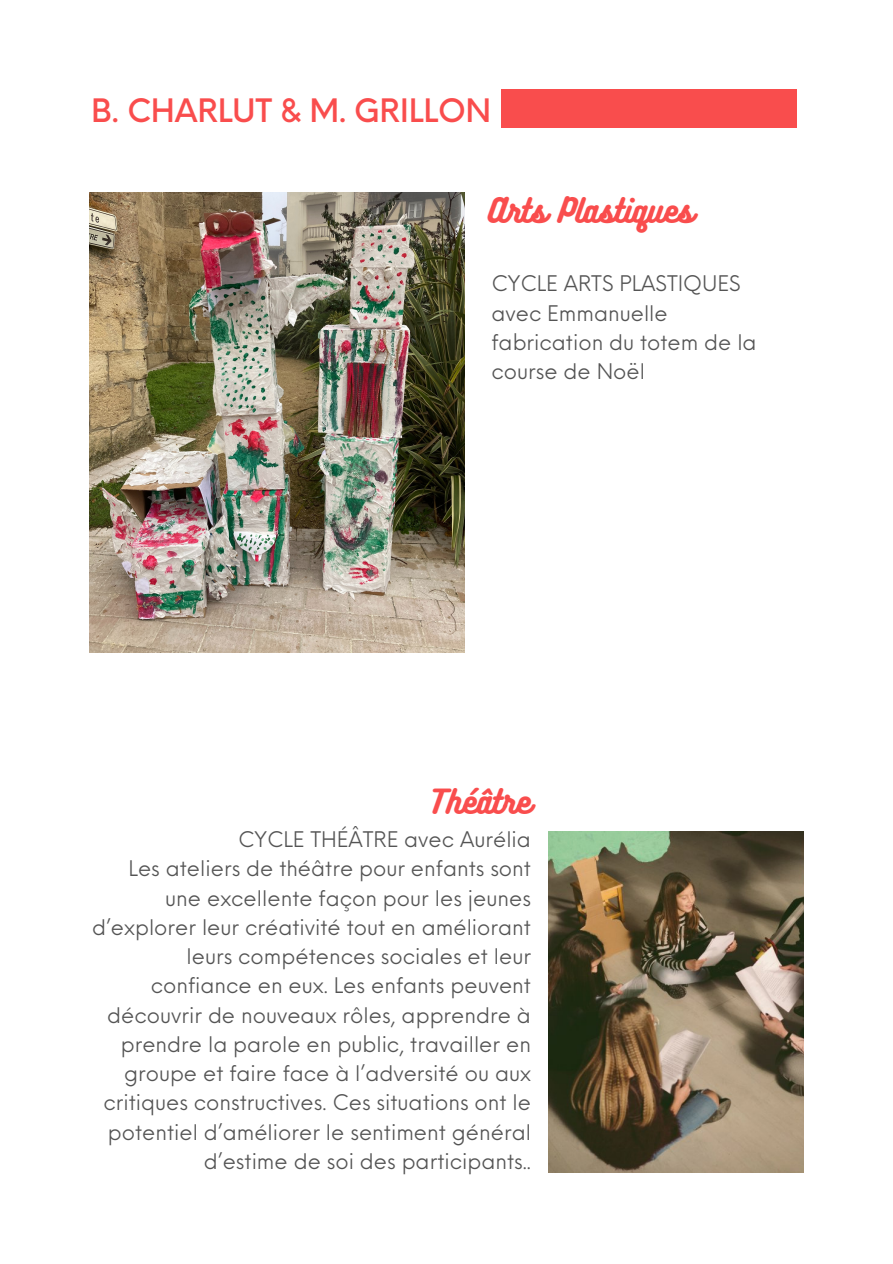
<style>
.page{position:relative;width:893px;height:1264px;background:#fff}
.page>*{position:absolute;margin:0;border:0;box-sizing:border-box;transform-origin:0 0}
.t1{font:500 31.5px "Neue Einstellung";letter-spacing:-.01em;color:#f94d4d}
.t2{font:30px "Bukhari Script";color:#f94d4d}
.t3{font:21px/29.2px "Neue Einstellung";color:#545454}
</style>
<div class="page">
<div style="left:500px;top:89px;width:296px;height:38px;background:#f94d4d"></div>
<img style="left:548px;top:831px;width:255px;height:341px">
<img style="left:89px;top:192px;width:375px;height:461px">
<p class="t1" style="left:91px;top:82px;width:401px">B. CHARLUT &amp; M. GRILLON</p>
<p class="t2" style="left:488px;top:191px;width:206px">Arts Plastiques</p>
<p class="t3" style="left:491px;top:267px;width:251px">CYCLE ARTS PLASTIQUES</p>
<p class="t3" style="left:491px;top:296px;width:178px">avec Emmanuelle</p>
<p class="t3" style="left:491px;top:325px;width:267px">fabrication du totem de la course de Noël</p>
<p class="t2" style="left:429px;top:782px;width:104px">Théâtre</p>
<p class="t3" style="left:238px;top:822px;width:294px">CYCLE THÉÂTRE avec Aurélia</p>
<p class="t3" style="left:92px;top:852px;width:440px;text-align:right">Les ateliers de théâtre pour enfants sont une excellente façon pour les jeunes d’explorer leur créativité tout en améliorant leurs compétences sociales et leur confiance en eux. Les enfants peuvent découvrir de nouveaux rôles, apprendre à prendre la parole en public, travailler en groupe et faire face à l’adversité ou aux critiques constructives. Ces situations ont le potentiel d’améliorer le sentiment général d’estime de soi des participants..</p>
</div>
